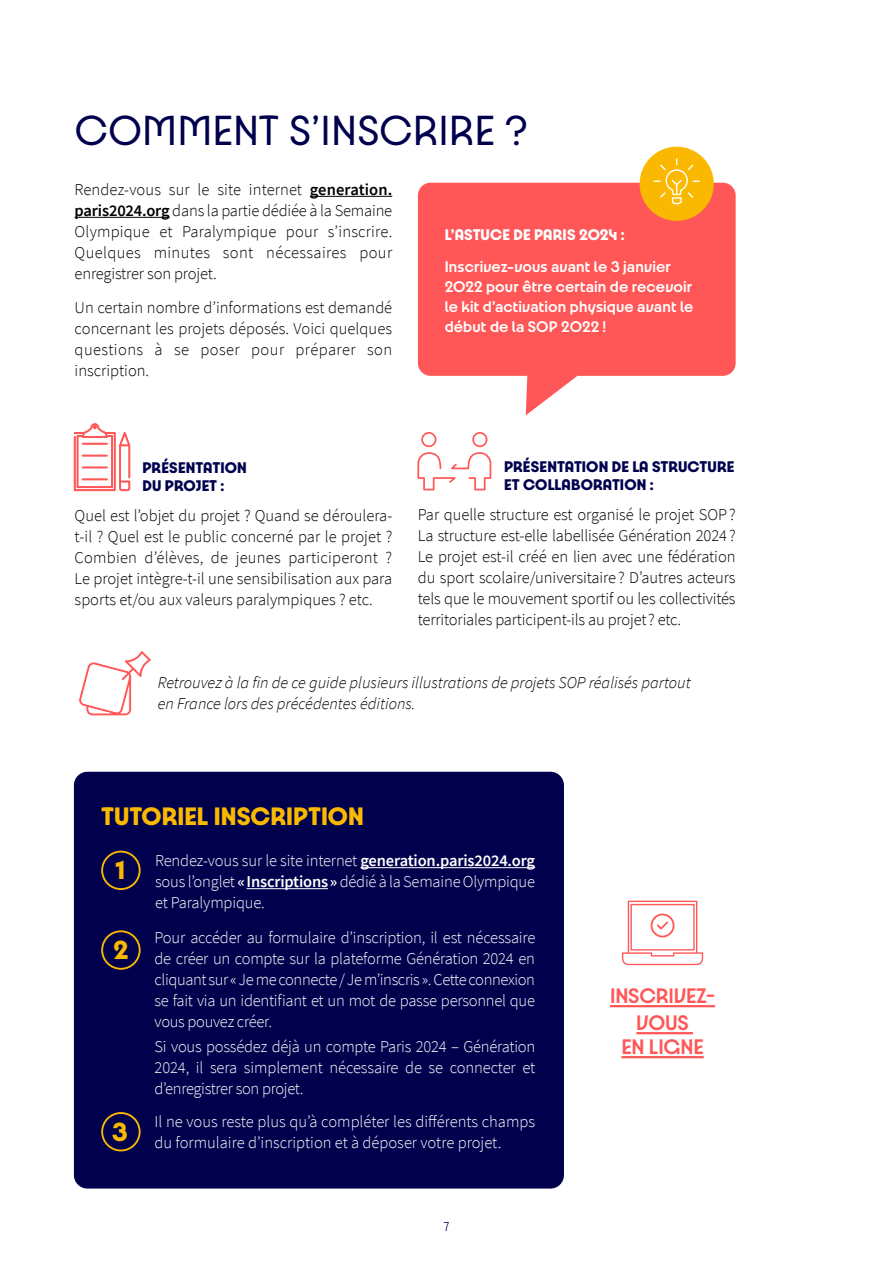
<style>
.page{position:relative;width:893px;height:1263px;background:#fff}
.page>*{position:absolute;margin:0;border:0;box-sizing:border-box;transform-origin:0 0}
.t1{font:45px "Paris 2024";color:#00004d}
.t2{font:700 28.05px "Paris 2024";color:#fab900}
.t3{font:700 27px "Paris 2024";color:#fab900}
.t4{font:600 22.5px/27px "Paris 2024";letter-spacing:-.01em;color:#ff5757;text-align:center}
.t5{font:300 16.5px/21px "Source Sans Pro";color:#000;text-align:justify}
.t6{font:300 16.5px/21px "Source Sans Pro";letter-spacing:-.01em;color:#fff;text-align:justify}
.t7{font:italic 300 16.5px/21px "Source Sans Pro";color:#000}
.t8{font:600 16.5px/19.8px "Paris 2024";letter-spacing:.005em;color:#fff}
.t9{font:700 16.5px/18px "Paris 2024";letter-spacing:.005em;color:#00004d}
.t10{font:700 16.5px "Paris 2024";letter-spacing:.01em;color:#fff}
.t11{font:300 13.5px "Paris 2024";color:#00004d}
.s1{font-weight:600}
</style>
<div class="page">
<svg style="left:418px;top:183px;width:318px;height:232px;fill:#ff5757"></svg>
<div style="left:75px;top:772px;width:488px;height:416px;background:#00004d;border-radius:13px"></div>
<div style="left:74px;top:772px;width:490px;height:416px;border:2px solid #00004d;border-radius:13px"></div>
<hr style="left:310px;top:196px;width:82px;height:1px;background:#000">
<hr style="left:75px;top:217px;width:95px;height:1px;background:#000">
<svg style="left:74px;top:423px;width:56px;height:68px"></svg>
<svg style="left:417px;top:432px;width:74px;height:58px"></svg>
<div style="left:101px;top:851px;width:40px;height:39px;border:2px solid #fab900;border-radius:50%"></div>
<div style="left:101px;top:930px;width:40px;height:40px;border:2px solid #fab900;border-radius:50%"></div>
<div style="left:101px;top:1112px;width:40px;height:39px;border:2px solid #fab900;border-radius:50%"></div>
<div style="left:640px;top:147px;width:74px;height:74px;background:#fab900;border-radius:50%"></div>
<svg style="left:654px;top:158px;width:46px;height:46px"></svg>
<hr style="left:360px;top:867px;width:175px;height:1px;background:#fff">
<hr style="left:247px;top:888px;width:81px;height:1px;background:#fff">
<svg style="left:78px;top:651px;width:73px;height:65px"></svg>
<hr style="left:610px;top:1005px;width:105px;height:2px;background:#ff5757">
<hr style="left:636px;top:1032px;width:57px;height:2px;background:#ff5757">
<hr style="left:621px;top:1056px;width:83px;height:2px;background:#ff5757">
<svg style="left:622px;top:901px;width:81px;height:64px"></svg>
<h1 class="t1" style="left:75px;top:103px;width:454px">COMMENT S’INSCRIRE ?</h1>
<p class="t5" style="left:75px;top:179px;width:319px">Rendez-vous sur le site internet <span class="s1">generation. paris2024.org</span> dans la partie dédiée à la Semaine Olympique et Paralympique pour s’inscrire.<br>Quelques minutes sont nécessaires pour enregistrer son projet.</p>
<p class="t5" style="left:75px;top:297px;width:319px">Un certain nombre d’informations est demandé concernant les projets déposés. Voici quelques questions à se poser pour préparer son inscription.</p>
<p class="t10" style="left:445px;top:224px;width:181px">L’ASTUCE DE PARIS 2024 :</p>
<p class="t8" style="left:445px;top:256px;width:250px">Inscrivez-vous avant le 3 janvier<br>2022 pour être certain de recevoir le kit d’activation physique avant le début de la SOP 2022 !</p>
<p class="t9" style="left:143px;top:458px;width:106px">PRÉSENTATION<br>DU PROJET :</p>
<p class="t5" style="left:75px;top:505px;width:319px">Quel est l’objet du projet ? Quand se déroulera&shy;t-il ? Quel est le public concerné par le projet ?<br>Combien d’élèves, de jeunes participeront ?<br>Le projet intègre-t-il une sensibilisation aux para sports et/ou aux valeurs paralympiques ? etc.</p>
<p class="t9" style="left:504px;top:457px;width:232px">PRÉSENTATION DE LA STRUCTURE<br>ET COLLABORATION :</p>
<p class="t5" style="left:418px;top:504px;width:319px">Par quelle structure est organisé le projet SOP?<br>La structure est-elle labellisée Génération 2024?<br>Le projet est-il créé en lien avec une fédération du sport scolaire/universitaire? D’autres acteurs tels que le mouvement sportif ou les collectivités territoriales participent-ils au projet ? etc.</p>
<p class="t7" style="left:158px;top:671px;width:534px">Retrouvez à la fin de ce guide plusieurs illustrations de projets SOP réalisés partout en France lors des précédentes éditions.</p>
<h3 class="t3" style="left:101px;top:798px;width:264px">TUTORIEL INSCRIPTION</h3>
<h2 class="t2" style="left:115px;top:852px;width:11px">1</h2>
<p class="t6" style="left:155px;top:850px;width:381px">Rendez-vous sur le site internet <span class="s1">generation.paris2024.org </span>sous l’onglet <span class="s1">«Inscriptions»</span> dédié à la Semaine Olympique et Paralympique.</p>
<p class="t6" style="left:155px;top:927px;width:382px">Pour accéder au formulaire d’inscription, il est nécessaire de créer un compte sur la plateforme Génération 2024 en cliquant sur « Je me connecte / Je m’inscris ». Cette connexion se fait via un identifiant et un mot de passe personnel que vous pouvez créer.</p>
<p class="t6" style="left:155px;top:1036px;width:382px">Si vous possédez déjà un compte Paris 2024 – Génération 2024, il sera simplement nécessaire de se connecter et d’enregistrer son projet.</p>
<p class="t6" style="left:155px;top:1111px;width:382px">Il ne vous reste plus qu’à compléter les différents champs du formulaire d’inscription et à déposer votre projet.</p>
<h2 class="t2" style="left:114px;top:932px;width:16px">2</h2>
<h2 class="t2" style="left:112px;top:1114px;width:17px">3</h2>
<p class="t11" style="left:443px;top:1218px;width:7px">7</p>
<h3 class="t4" style="left:610px;top:982px;width:106px">INSCRIVEZ-<br>VOUS</h3>
<h3 class="t4" style="left:621px;top:1033px;width:84px">EN LIGNE</h3>
</div>
